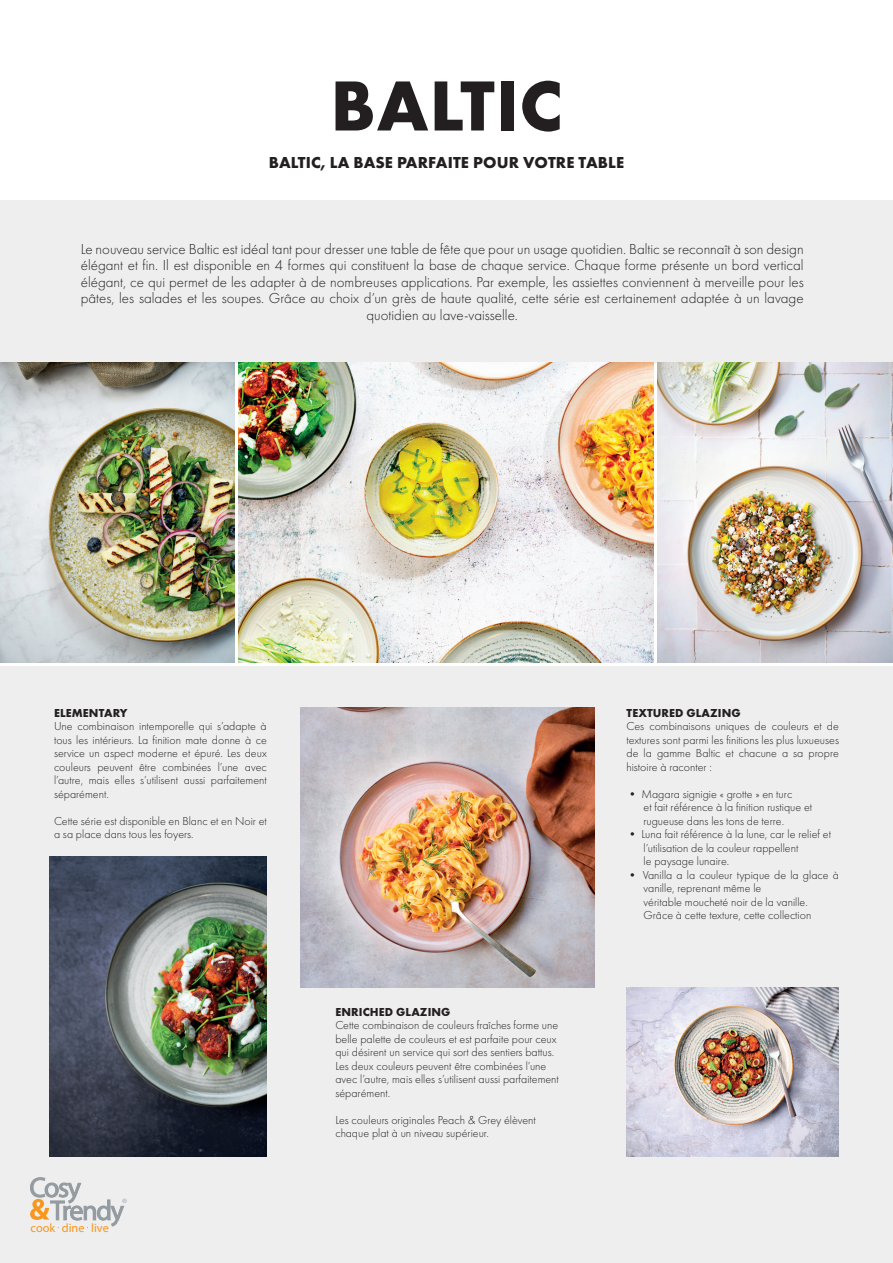
<style>
.page{position:relative;width:893px;height:1263px;background:#fff}
.page>*{position:absolute;margin:0;border:0;box-sizing:border-box;transform-origin:0 0}
.t1{font:700 73.5px "Futura PT";letter-spacing:.01em;color:#231f20}
.t2{font:700 16.5px "Futura PT";letter-spacing:.01em;color:#231f20}
.t3{font:300 15px/16.5px "Futura PT";color:#231f20;text-align:center}
.t4{font:12.3px "Myriad Pro";color:#f7971d}
.t5{font:300 12px/13.5px "Futura PT";color:#231f20}
.t6{font:700 12px "Futura PT";letter-spacing:.01em;color:#231f20}
</style>
<div class="page">
<div style="left:0;top:666px;width:893px;height:597px;background:#eeeeef"></div>
<div style="left:0;top:200px;width:893px;height:162px;background:#eeeeef"></div>
<img style="left:0;top:362px;width:235px;height:300px">
<img style="left:658px;top:362px;width:235px;height:300px">
<img style="left:239px;top:362px;width:415px;height:300px">
<svg style="left:30px;top:1177px;width:97px;height:51px"></svg>
<img style="left:627px;top:988px;width:212px;height:169px">
<img style="left:300px;top:707px;width:294px;height:280px">
<img style="left:50px;top:857px;width:217px;height:300px">
<h1 class="t1" style="left:330px;top:59px;width:234px">BALTIC</h1>
<h2 class="t2" style="left:269px;top:152px;width:357px">BALTIC, LA BASE PARFAITE POUR VOTRE TABLE</h2>
<p class="t3" style="left:81px;top:241px;width:724px">Le nouveau service Baltic est idéal tant pour dresser une table de fête que pour un usage quotidien. Baltic se reconnaît à son design élégant et fin. Il est disponible en 4 formes qui constituent la base de chaque service. Chaque forme présente un bord vertical élégant, ce qui permet de les adapter à de nombreuses applications. Par exemple, les assiettes conviennent à merveille pour les pâtes, les salades et les soupes. Grâce au choix d’un grès de haute qualité, cette série est certainement adaptée à un lavage quotidien au lave-vaisselle.</p>
<p class="t6" style="left:54px;top:705px;width:75px">ELEMENTARY</p>
<p class="t5" style="left:54px;top:719px;width:214px;text-align:justify">Une combinaison intemporelle qui s’adapte à tous les intérieurs. La finition mate donne à ce service un aspect moderne et épuré. Les deux couleurs peuvent être combinées l’une avec l’autre, mais elles s’utilisent aussi parfaitement séparément.</p>
<p class="t5" style="left:54px;top:814px;width:214px">Cette série est disponible en Blanc et en Noir et a sa place dans tous les foyers.</p>
<p class="t4" style="left:31px;top:1220px;width:80px">cook dine live</p>
<p class="t6" style="left:335px;top:1004px;width:117px">ENRICHED GLAZING</p>
<p class="t5" style="left:335px;top:1018px;width:225px">Cette combinaison de couleurs fraîches forme une belle palette de couleurs et est parfaite pour ceux qui désirent un service qui sort des sentiers battus.<br>Les deux couleurs peuvent être combinées l’une avec l’autre, mais elles s’utilisent aussi parfaitement séparément.</p>
<p class="t5" style="left:335px;top:1113px;width:202px">Les couleurs originales Peach &amp; Grey élèvent chaque plat à un niveau supérieur.</p>
<p class="t6" style="left:627px;top:705px;width:116px">TEXTURED GLAZING</p>
<p class="t5" style="left:627px;top:719px;width:214px;text-align:justify">Ces combinaisons uniques de couleurs et de textures sont parmi les finitions les plus luxueuses de la gamme Baltic et chacune a sa propre histoire à raconter :</p>
<p class="t5" style="left:644px;top:787px;width:170px;text-indent:-17px">• Magara signigie « grotte » en turc<br>et fait référence à la finition rustique et rugueuse dans les tons de terre.</p>
<p class="t5" style="left:644px;top:827px;width:189px;text-indent:-17px">• Luna fait référence à la lune, car le relief et l’utilisation de la couleur rappellent<br>le paysage lunaire.</p>
<p class="t5" style="left:644px;top:868px;width:197px;text-indent:-17px">• Vanilla a la couleur typique de la glace à vanille, reprenant même le<br>véritable moucheté noir de la vanille.<br>Grâce à cette texture, cette collection</p>
</div>
